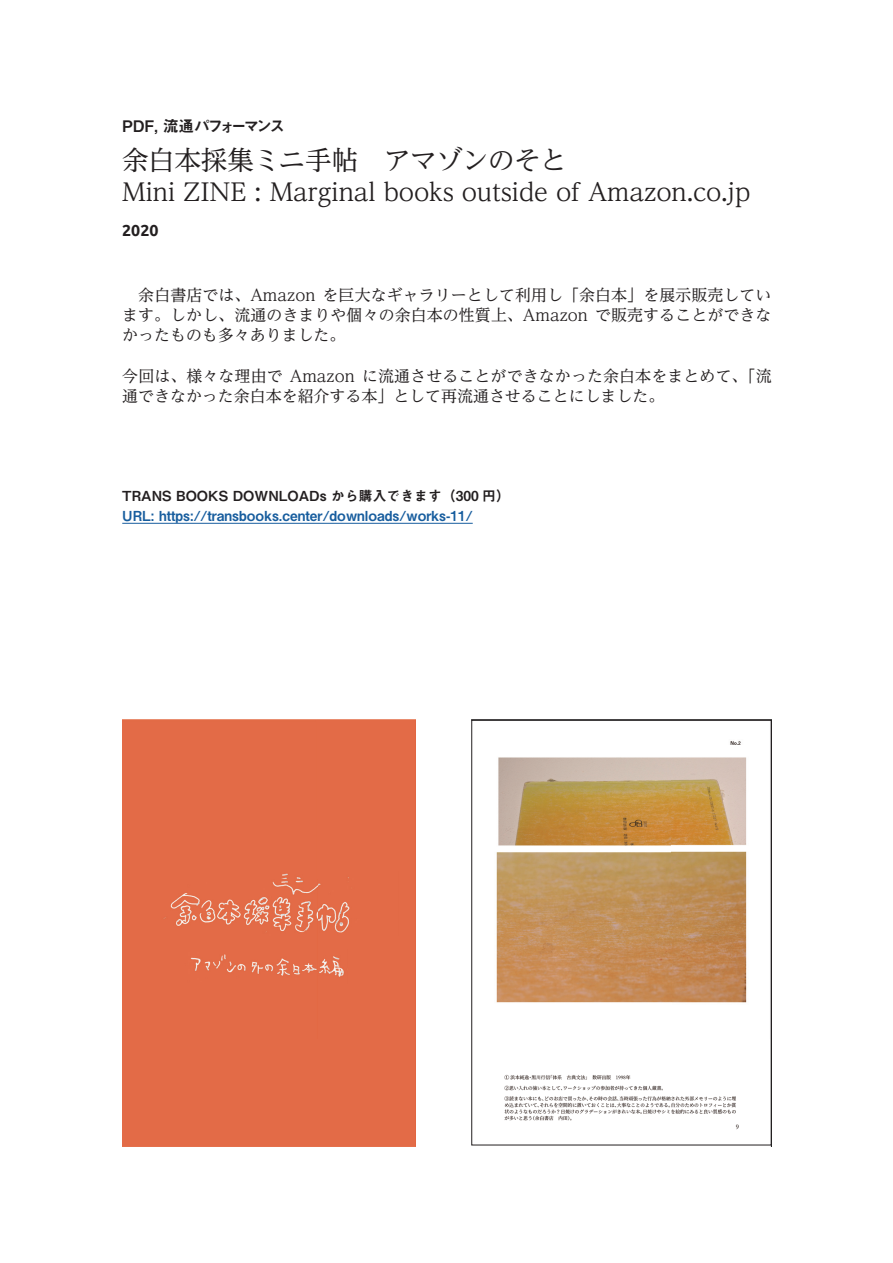
<style>
.page{position:relative;width:893px;height:1263px;background:#fff}
.page>*{position:absolute;margin:0;border:0;box-sizing:border-box;transform-origin:0 0}
.t1{font:26.55px "UD Reimin Pr 6 N";letter-spacing:-.02em;color:#231f20}
.t2{font:24.45px "UD Reimin Pr 6 N";letter-spacing:-.01em;color:#231f20}
.t3{font:15.9px/20.2px "UD Reimin Pr 6 N";letter-spacing:.005em;color:#231f20;text-align:justify}
.t4{font:15.9px "Midashi Go Pr 6 MB31";letter-spacing:-.14em;color:#231f20}
.t5{font:700 15.9px "Ubuntu";color:#231f20}
.t6{font:13.8px "Midashi Go Pr 6 N MB31";color:#175d9e}
.t7{font:13.8px "Midashi Go Pr 6 N MB31";color:#231f20}
</style>
<div class="page">
<hr style="left:122px;top:523px;width:351px;height:1px;background:#175d9e">
<img style="left:471px;top:741px;width:300px;height:405px">
<div style="left:471px;top:720px;width:300px;height:425px;border:1px solid #231f20"></div>
<div style="left:122px;top:720px;width:293px;height:426px;background:#e36b47"></div>
<p class="t4" style="left:122px;top:113px;width:164px">PDF, 流通パフォーマンス</p>
<h1 class="t1" style="left:122px;top:139px;width:446px">余白本採集ミニ手帖　アマゾンのそと</h1>
<h2 class="t2" style="left:122px;top:172px;width:630px">Mini ZINE : Marginal books outside of Amazon.co.jp</h2>
<p class="t5" style="left:122px;top:221px;width:38px">2020</p>
<p class="t3" style="left:122px;top:284px;width:651px;text-indent:16px">余白書店では、Amazon を巨大なギャラリーとして利用し「余白本」を展示販売しています。しかし、流通のきまりや個々の余白本の性質上、Amazon で販売することができなかったものも多々ありました。</p>
<p class="t3" style="left:122px;top:365px;width:651px">今回は、様々な理由で Amazon に流通させることができなかった余白本をまとめて、「流通できなかった余白本を紹介する本」として再流通させることにしました。</p>
<p class="t7" style="left:122px;top:485px;width:389px">TRANS BOOKS DOWNLOADs から購入できます（300 円）</p>
<p class="t6" style="left:122px;top:505px;width:352px">URL: https://transbooks.center/downloads/works-11/</p>
</div>
